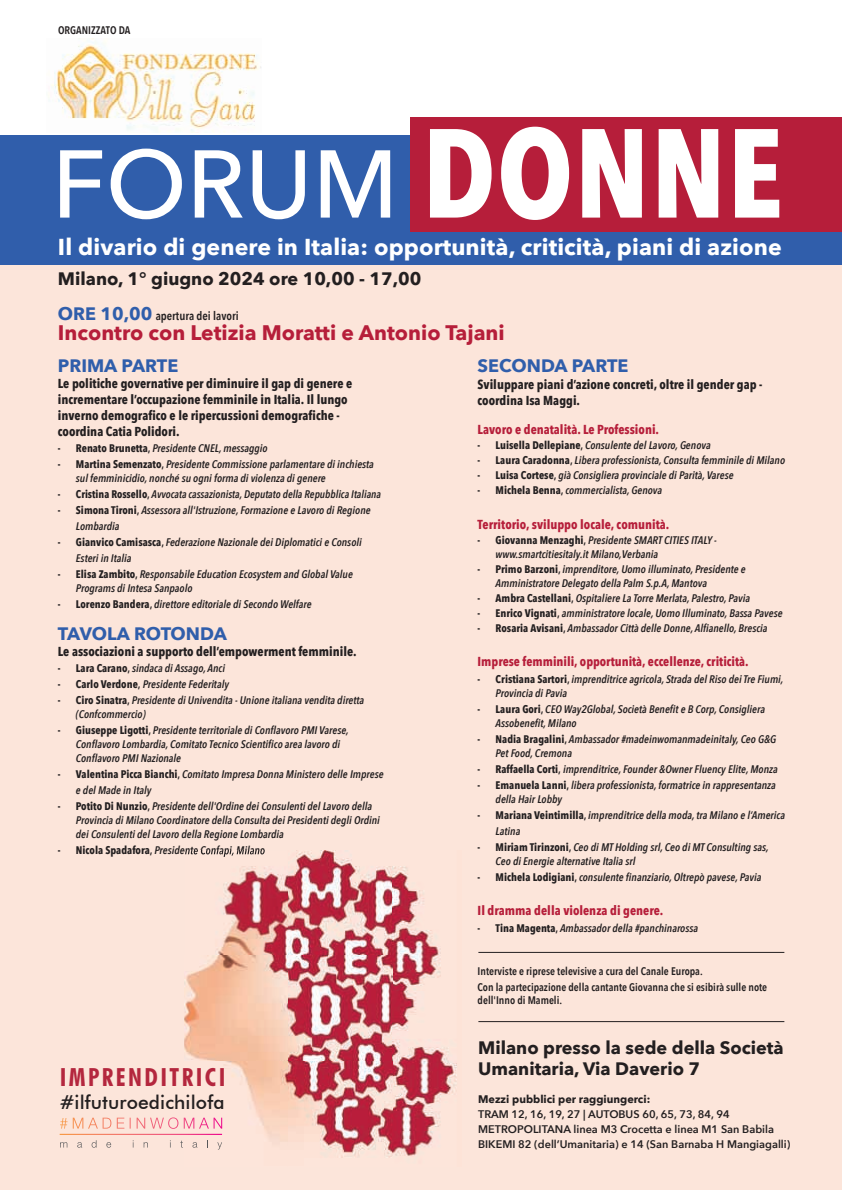
<style>
.page{position:relative;width:842px;height:1191px;background:#fff}
.page>*{position:absolute;margin:0;border:0;box-sizing:border-box;transform-origin:0 0}
.t1{font:500 95px "Avenir Next";color:#fff}
.t2{font:700 condensed 25.1px "Futura BT";letter-spacing:.095em;color:#b4273e}
.t3{font:700 23px "Avenir Next";letter-spacing:.005em;color:#fff}
.t4{font:700 21px "Avenir Next";color:#b61e3a}
.t5{font:500 19.2px "Futura BT";letter-spacing:.005em;color:#231f20}
.t6{font:700 18px/21px "Avenir Next";color:#231f20}
.t7{font:700 18px "Avenir Next";color:#305eab}
.t8{font:700 13px/16px "Avenir Next Condensed";color:#231f20}
.t9{font:700 13px "Avenir Next Condensed";color:#b61e3a}
.t10{font:600 12px "Avenir Next Condensed";color:#231f20}
.t11{font:italic 600 11px/14px "Avenir Next Condensed";color:#231f20}
.t12{font:600 11px/16px "Avenir Next Condensed";color:#231f20}
.t13{font:600 11px/15px "Avenir Next";color:#231f20}
.t14{font:700 11px "Avenir Next";color:#231f20}
.s1{font-family:"Avenir Next Condensed";font-weight:700;font-size:125px}
.s2{font-family:"Avenir Next";font-weight:700;font-size:18px;color:#305eab}
.s3{font-weight:700;font-style:normal}
.s4{font-style:normal}
</style>
<div class="page">
<div style="left:1px;top:138px;width:841px;height:1052px;background:#fce5da"></div>
<div style="left:0;top:135px;width:842px;height:129px;background:#305eab"></div>
<div style="left:410px;top:117px;width:432px;height:115px;background:#b61e3a"></div>
<img style="left:48px;top:38px;width:213px;height:95px">
<img style="left:184px;top:850px;width:273px;height:308px">
<img style="left:184px;top:850px;width:81px;height:7px">
<svg style="left:60px;top:1117px;width:162px;height:32px"></svg>
<hr style="left:478px;top:1021px;width:306px;height:1px;background:#231f20">
<hr style="left:478px;top:952px;width:306px;height:1px;background:#231f20">
<p class="t12" style="left:58px;top:22px;width:74px">ORGANIZZATO DA</p>
<h1 class="t1" style="left:52px;top:104px;width:733px">FORUM <span class="s1">DONNE</span></h1>
<h3 class="t3" style="left:58px;top:227px;width:725px">Il divario di genere in Italia: opportunità, criticità, piani di azione</h3>
<h3 class="t6" style="left:58px;top:267px;width:365px">Milano, 1° giugno 2024 ore 10,00 - 17,00</h3>
<p class="t10" style="left:58px;top:305px;width:182px"><span class="s2">ORE 10,00</span> apertura dei lavori</p>
<h3 class="t4" style="left:58px;top:314px;width:448px">Incontro con Letizia Moratti e Antonio Tajani</h3>
<h3 class="t7" style="left:58px;top:350px;width:122px">PRIMA PARTE</h3>
<p class="t8" style="left:58px;top:375px;width:296px">Le politiche governative per diminuire il gap di genere e incrementare l’occupazione femminile in Italia. Il lungo inverno demografico e le ripercussioni demografiche - coordina Catia Polidori.</p>
<p class="t11" style="left:58px;top:441px;width:211px"><span class="s3">- Renato Brunetta</span><span class="s4">,</span> Presidente CNEL, messaggio</p>
<p class="t11" style="left:76px;top:457px;width:300px;text-indent:-18px"><span class="s3">- Martina Semenzato</span><span class="s4">,</span> Presidente Commissione parlamentare di inchiesta sul femminicidio, nonché su ogni forma di violenza di genere</p>
<p class="t11" style="left:58px;top:487px;width:325px"><span class="s3">- Cristina Rossello</span><span class="s4">,</span> Avvocata cassazionista, Deputato della Repubblica Italiana</p>
<p class="t11" style="left:76px;top:502px;width:296px;line-height:16px;text-indent:-18px"><span class="s3">- Simona Tironi</span><span class="s4">,</span> Assessora all'Istruzione, Formazione e Lavoro di Regione<br>Lombardia</p>
<p class="t11" style="left:76px;top:534px;width:287px;line-height:16px;text-indent:-18px"><span class="s3">- Gianvico Camisasca</span><span class="s4">,</span> Federazione Nazionale dei Diplomatici e Consoli<br>Esteri in Italia</p>
<p class="t11" style="left:76px;top:567px;width:279px;text-indent:-18px"><span class="s3">- Elisa Zambito</span><span class="s4">,</span> Responsabile Education Ecosystem and Global Value<br>Programs di Intesa Sanpaolo</p>
<p class="t11" style="left:58px;top:597px;width:255px"><span class="s3">- Lorenzo Bandera</span><span class="s4">,</span> direttore editoriale di Secondo Welfare</p>
<h3 class="t7" style="left:58px;top:618px;width:170px">TAVOLA ROTONDA</h3>
<p class="t8" style="left:58px;top:643px;width:300px">Le associazioni a supporto dell’empowerment femminile.</p>
<p class="t11" style="left:58px;top:661px;width:169px"><span class="s3">- Lara Carano</span><span class="s4">,</span> sindaca di Assago, Anci</p>
<p class="t11" style="left:58px;top:677px;width:173px"><span class="s3">- Carlo Verdone</span><span class="s4">,</span> Presidente Federitaly</p>
<p class="t11" style="left:76px;top:693px;width:290px;text-indent:-18px"><span class="s3">- Ciro Sinatra</span><span class="s4">,</span> Presidente di Univendita - Unione italiana vendita diretta (Confcommercio)</p>
<p class="t11" style="left:76px;top:723px;width:274px;text-indent:-18px"><span class="s3">- Giuseppe Ligotti</span><span class="s4">,</span> Presidente territoriale di Conflavoro PMI Varese,<br>Conflavoro Lombardia, Comitato Tecnico Scientifico area lavoro di<br>Conflavoro PMI Nazionale</p>
<p class="t11" style="left:76px;top:766px;width:309px;line-height:16px;text-indent:-18px"><span class="s3">- Valentina Picca Bianchi</span><span class="s4">,</span> Comitato Impresa Donna Ministero delle Imprese e del Made in Italy</p>
<p class="t11" style="left:76px;top:799px;width:306px;text-indent:-18px"><span class="s3">- Potito Di Nunzio</span><span class="s4">,</span> Presidente dell'Ordine dei Consulenti del Lavoro della<br>Provincia di Milano Coordinatore della Consulta dei Presidenti degli Ordini dei Consulenti del Lavoro della Regione Lombardia</p>
<p class="t11" style="left:58px;top:843px;width:209px"><span class="s3">- Nicola Spadafora</span><span class="s4">,</span> Presidente Confapi, Milano</p>
<h3 class="t7" style="left:478px;top:350px;width:152px">SECONDA PARTE</h3>
<p class="t8" style="left:478px;top:376px;width:286px;line-height:16.5px">Sviluppare piani d’azione concreti, oltre il gender gap - coordina Isa Maggi.</p>
<p class="t9" style="left:478px;top:422px;width:183px">Lavoro e denatalità. Le Professioni.</p>
<p class="t11" style="left:478px;top:438px;width:235px"><span class="s3">- Luisella Dellepiane</span><span class="s4">,</span> Consulente del Lavoro, Genova</p>
<p class="t11" style="left:478px;top:453px;width:309px"><span class="s3">- Laura Caradonna</span><span class="s4">,</span> Libera professionista, Consulta femminile di Milano</p>
<p class="t11" style="left:478px;top:468px;width:257px"><span class="s3">- Luisa Cortese</span><span class="s4">,</span> già Consigliera provinciale di Parità, Varese</p>
<p class="t11" style="left:478px;top:483px;width:186px"><span class="s3">- Michela Benna</span><span class="s4">,</span> commercialista, Genova</p>
<p class="t9" style="left:478px;top:517px;width:193px">Territorio, sviluppo locale, comunità.</p>
<p class="t11" style="left:496px;top:533px;width:223px;text-indent:-18px"><span class="s3">- Giovanna Menzaghi</span><span class="s4">,</span> Presidente SMART CITIES ITALY - www.smartcitiesitaly.it Milano,Verbania</p>
<p class="t11" style="left:496px;top:562px;width:252px;text-indent:-18px"><span class="s3">- Primo Barzoni</span><span class="s4">,</span> imprenditore, Uomo illuminato, Presidente e<br>Amministratore Delegato della Palm S.p.A, Mantova</p>
<p class="t11" style="left:478px;top:591px;width:274px"><span class="s3">- Ambra Castellani</span><span class="s4">,</span> Ospitaliere La Torre Merlata, Palestro, Pavia</p>
<p class="t11" style="left:478px;top:606px;width:306px"><span class="s3">- Enrico Vignati</span><span class="s4">,</span> amministratore locale, Uomo Illuminato, Bassa Pavese</p>
<p class="t11" style="left:478px;top:621px;width:291px"><span class="s3">- Rosaria Avisani</span><span class="s4">,</span> Ambassador Città delle Donne, Alfianello, Brescia</p>
<p class="t9" style="left:478px;top:654px;width:272px">Imprese femminili, opportunità, eccellenze, criticità.</p>
<p class="t11" style="left:496px;top:672px;width:289px;text-indent:-18px"><span class="s3">- Cristiana Sartori</span><span class="s4">,</span> imprenditrice agricola, Strada del Riso dei Tre Fiumi,<br>Provincia di Pavia</p>
<p class="t11" style="left:496px;top:702px;width:271px;text-indent:-18px"><span class="s3">- Laura Gori</span><span class="s4">,</span> CEO Way2Global, Società Benefit e B Corp, Consigliera<br>Assobenefit, Milano</p>
<p class="t11" style="left:496px;top:732px;width:282px;text-indent:-18px"><span class="s3">- Nadia Bragalini</span><span class="s4">,</span> Ambassador #madeinwomanmadeinitaly, Ceo G&amp;G<br>Pet Food, Cremona</p>
<p class="t11" style="left:478px;top:762px;width:302px"><span class="s3">- Raffaella Corti</span><span class="s4">,</span> imprenditrice, Founder &amp;Owner Fluency Elite, Monza</p>
<p class="t11" style="left:496px;top:778px;width:282px;text-indent:-18px"><span class="s3">- Emanuela Lanni</span><span class="s4">,</span> libera professionista, formatrice in rappresentanza della Hair Lobby</p>
<p class="t11" style="left:496px;top:807px;width:291px;line-height:16px;text-indent:-18px"><span class="s3">- Mariana Veintimilla</span><span class="s4">,</span> imprenditrice della moda, tra Milano e l’America<br>Latina</p>
<p class="t11" style="left:496px;top:840px;width:275px;text-indent:-18px"><span class="s3">- Miriam Tirinzoni</span><span class="s4">,</span> Ceo di MT Holding srl, Ceo di MT Consulting sas,<br>Ceo di Energie alternative Italia srl</p>
<p class="t11" style="left:478px;top:870px;width:285px"><span class="s3">- Michela Lodigiani</span><span class="s4">,</span> consulente finanziario, Oltrepò pavese, Pavia</p>
<p class="t9" style="left:478px;top:902px;width:187px">Il dramma della violenza di genere.</p>
<p class="t11" style="left:478px;top:920px;width:222px"><span class="s3">- Tina Magenta</span><span class="s4">,</span> Ambassador della #panchinarossa</p>
<p class="t12" style="left:478px;top:963px;width:291px">Interviste e riprese televisive a cura del Canale Europa.<br>Con la partecipazione della cantante Giovanna che si esibirà sulle note</p>
<p class="t12" style="left:478px;top:992px;width:86px">dell'Inno di Mameli.</p>
<h3 class="t6" style="left:478px;top:1036px;width:307px">Milano presso la sede della Società<br>Umanitaria, Via Daverio 7</h3>
<p class="t14" style="left:478px;top:1089px;width:174px">Mezzi pubblici per raggiungerci:</p>
<p class="t13" style="left:478px;top:1106px;width:314px">TRAM 12, 16, 19, 27 | AUTOBUS 60, 65, 73, 84, 94<br>METROPOLITANA linea M3 Crocetta e linea M1 San Babila<br>BIKEMI 82 (dell’Umanitaria) e 14 (San Barnaba H Mangiagalli)</p>
<h2 class="t2" style="left:60px;top:1061px;width:167px">IMPRENDITRICI</h2>
<h3 class="t5" style="left:60px;top:1090px;width:166px">#ilfuturoedichilofa</h3>
</div>
